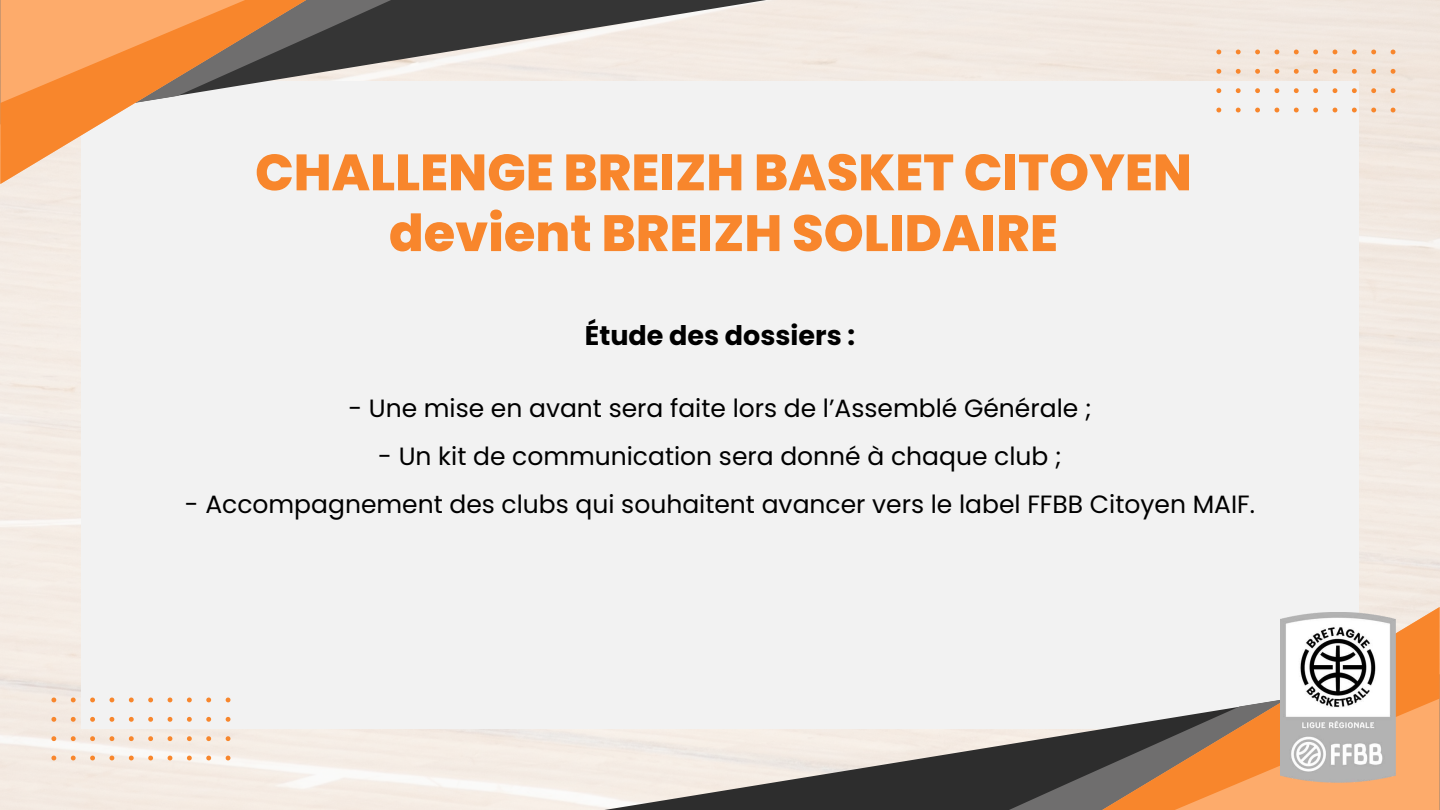
<style>
.page{position:relative;width:1440px;height:810px;background:#fff}
.page>*{position:absolute;margin:0;border:0;box-sizing:border-box;transform-origin:0 0}
.t1{font:800 51px/60.8px "Poppins";color:#f8862c;text-align:center}
.t2{font:700 27px "Poppins";color:#000}
.t3{font:25px "Poppins";color:#000}
</style>
<div class="page">
<div style="left:81px;top:81px;width:1278px;height:648px;background:#f2f2f2"></div>
<svg style="left:565px;top:729px;width:379px;height:81px;background:#b7b1ac"></svg>
<svg style="left:944px;top:729px;width:109px;height:81px;background:#5a5856"></svg>
<svg style="left:1053px;top:607px;width:387px;height:203px"></svg>
<svg style="left:439px;top:0;width:336px;height:81px;background:#b5b0ab"></svg>
<svg style="left:342px;top:0;width:97px;height:81px;background:#686665"></svg>
<svg style="left:0;top:0;width:342px;height:184px"></svg>
<svg style="left:1216px;top:50px;width:5px;height:4px"></svg>
<svg style="left:1236px;top:50px;width:5px;height:4px"></svg>
<svg style="left:1255px;top:50px;width:5px;height:4px"></svg>
<svg style="left:1274px;top:50px;width:5px;height:4px"></svg>
<svg style="left:1294px;top:50px;width:5px;height:4px"></svg>
<svg style="left:1313px;top:50px;width:5px;height:4px"></svg>
<svg style="left:1333px;top:50px;width:4px;height:4px"></svg>
<svg style="left:1352px;top:50px;width:5px;height:4px"></svg>
<svg style="left:1371px;top:50px;width:5px;height:4px"></svg>
<svg style="left:1216px;top:69px;width:5px;height:5px"></svg>
<svg style="left:1236px;top:69px;width:5px;height:5px"></svg>
<svg style="left:1255px;top:69px;width:5px;height:5px"></svg>
<svg style="left:1274px;top:69px;width:5px;height:5px"></svg>
<svg style="left:1294px;top:69px;width:5px;height:5px"></svg>
<svg style="left:1313px;top:69px;width:5px;height:5px"></svg>
<svg style="left:1333px;top:69px;width:4px;height:5px"></svg>
<svg style="left:1352px;top:69px;width:5px;height:5px"></svg>
<svg style="left:1371px;top:69px;width:5px;height:5px"></svg>
<svg style="left:1216px;top:88px;width:5px;height:5px"></svg>
<svg style="left:1236px;top:88px;width:5px;height:5px"></svg>
<svg style="left:1255px;top:88px;width:5px;height:5px"></svg>
<svg style="left:1274px;top:88px;width:5px;height:5px"></svg>
<svg style="left:1294px;top:88px;width:5px;height:5px"></svg>
<svg style="left:1313px;top:88px;width:5px;height:5px"></svg>
<svg style="left:1333px;top:88px;width:4px;height:5px"></svg>
<svg style="left:1352px;top:88px;width:5px;height:5px"></svg>
<svg style="left:1371px;top:88px;width:5px;height:5px"></svg>
<svg style="left:1216px;top:108px;width:5px;height:4px"></svg>
<svg style="left:1236px;top:108px;width:5px;height:4px"></svg>
<svg style="left:1255px;top:108px;width:5px;height:4px"></svg>
<svg style="left:1274px;top:108px;width:5px;height:4px"></svg>
<svg style="left:1294px;top:108px;width:5px;height:4px"></svg>
<svg style="left:1313px;top:108px;width:5px;height:4px"></svg>
<svg style="left:1333px;top:108px;width:4px;height:4px"></svg>
<svg style="left:1352px;top:108px;width:5px;height:4px"></svg>
<svg style="left:1371px;top:108px;width:5px;height:4px"></svg>
<svg style="left:1391px;top:50px;width:4px;height:4px"></svg>
<svg style="left:1391px;top:69px;width:4px;height:5px"></svg>
<svg style="left:1391px;top:88px;width:4px;height:5px"></svg>
<svg style="left:1391px;top:108px;width:4px;height:4px"></svg>
<svg style="left:51px;top:698px;width:5px;height:4px"></svg>
<svg style="left:71px;top:698px;width:5px;height:4px"></svg>
<svg style="left:90px;top:698px;width:5px;height:4px"></svg>
<svg style="left:110px;top:698px;width:4px;height:4px"></svg>
<svg style="left:129px;top:698px;width:5px;height:4px"></svg>
<svg style="left:148px;top:698px;width:5px;height:4px"></svg>
<svg style="left:168px;top:698px;width:4px;height:4px"></svg>
<svg style="left:187px;top:698px;width:5px;height:4px"></svg>
<svg style="left:206px;top:698px;width:5px;height:4px"></svg>
<svg style="left:51px;top:717px;width:5px;height:5px"></svg>
<svg style="left:71px;top:717px;width:5px;height:5px"></svg>
<svg style="left:90px;top:717px;width:5px;height:5px"></svg>
<svg style="left:110px;top:717px;width:4px;height:5px"></svg>
<svg style="left:129px;top:717px;width:5px;height:5px"></svg>
<svg style="left:148px;top:717px;width:5px;height:5px"></svg>
<svg style="left:168px;top:717px;width:4px;height:5px"></svg>
<svg style="left:187px;top:717px;width:5px;height:5px"></svg>
<svg style="left:206px;top:717px;width:5px;height:5px"></svg>
<svg style="left:51px;top:736px;width:5px;height:5px"></svg>
<svg style="left:71px;top:736px;width:5px;height:5px"></svg>
<svg style="left:90px;top:736px;width:5px;height:5px"></svg>
<svg style="left:110px;top:736px;width:4px;height:5px"></svg>
<svg style="left:129px;top:736px;width:5px;height:5px"></svg>
<svg style="left:148px;top:736px;width:5px;height:5px"></svg>
<svg style="left:168px;top:736px;width:4px;height:5px"></svg>
<svg style="left:187px;top:736px;width:5px;height:5px"></svg>
<svg style="left:206px;top:736px;width:5px;height:5px"></svg>
<svg style="left:51px;top:756px;width:5px;height:4px"></svg>
<svg style="left:71px;top:756px;width:5px;height:4px"></svg>
<svg style="left:90px;top:756px;width:5px;height:4px"></svg>
<svg style="left:110px;top:756px;width:4px;height:4px"></svg>
<svg style="left:129px;top:756px;width:5px;height:4px"></svg>
<svg style="left:148px;top:756px;width:5px;height:4px"></svg>
<svg style="left:168px;top:756px;width:4px;height:4px"></svg>
<svg style="left:187px;top:756px;width:5px;height:4px"></svg>
<svg style="left:206px;top:756px;width:5px;height:4px"></svg>
<svg style="left:226px;top:698px;width:4px;height:4px"></svg>
<svg style="left:226px;top:717px;width:4px;height:5px"></svg>
<svg style="left:226px;top:736px;width:4px;height:5px"></svg>
<svg style="left:226px;top:756px;width:4px;height:4px"></svg>
<img style="left:1281px;top:612px;width:114px;height:171px">
<h1 class="t1" style="left:255px;top:142px;width:938px">CHALLENGE BREIZH BASKET CITOYEN devient BREIZH SOLIDAIRE</h1>
<p class="t2" style="left:585px;top:319px;width:272px">Étude des dossiers :</p>
<p class="t3" style="left:348px;top:394px;width:745px">- Une mise en avant sera faite lors de l’Assemblé Générale ;</p>
<p class="t3" style="left:378px;top:442px;width:685px">- Un kit de communication sera donné à chaque club ;</p>
<p class="t3" style="left:185px;top:490px;width:1072px">- Accompagnement des clubs qui souhaitent avancer vers le label FFBB Citoyen MAIF.</p>
</div>
